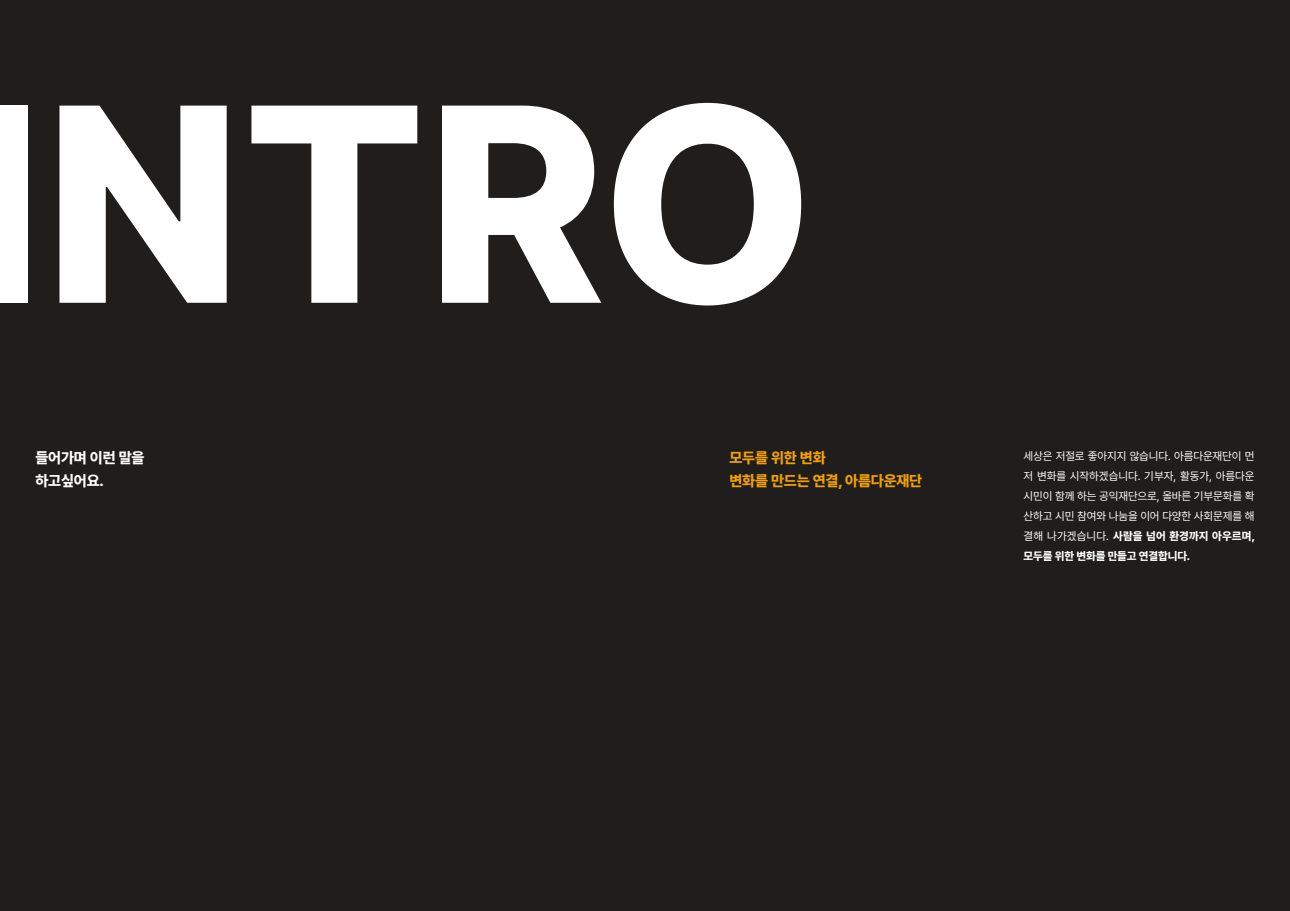
<style>
.page{position:relative;width:1290px;height:911px;background:#1f1e1d}
.page>*{position:absolute;margin:0;border:0;box-sizing:border-box;transform-origin:0 0}
.t1{font:800 278.75px "Pretendard";letter-spacing:.005em;color:#fff}
.t2{font:800 15px/22.5px "Pretendard";letter-spacing:-.01em;color:#f4a100}
.t3{font:800 15px/22.5px "Pretendard";letter-spacing:-.01em;color:#fff}
.t4{font:11.25px/20px "Pretendard";letter-spacing:-.01em;color:#fff;text-align:justify}
.s1{font-weight:800}
</style>
<div class="page">
<h1 class="t1" style="left:-33px;top:-1px;width:848px">INTRO</h1>
<h2 class="t3" style="left:35px;top:446px;width:111px">들어가며 이런 말을 하고싶어요.</h2>
<h2 class="t2" style="left:729px;top:446px;width:194px">모두를 위한 변화<br>변화를 만드는 연결, 아름다운재단</h2>
<p class="t4" style="left:1023px;top:445px;width:233px">세상은 저절로 좋아지지 않습니다. 아름다운재단이 먼 저 변화를 시작하겠습니다. 기부자, 활동가, 아름다운 시민이 함께 하는 공익재단으로, 올바른 기부문화를 확 산하고 시민 참여와 나눔을 이어 다양한 사회문제를 해 결해 나가겠습니다. <span class="s1">사람을 넘어 환경까지 아우르며, 모두를 위한 변화를 만들고 연결합니다.</span></p>
</div>
